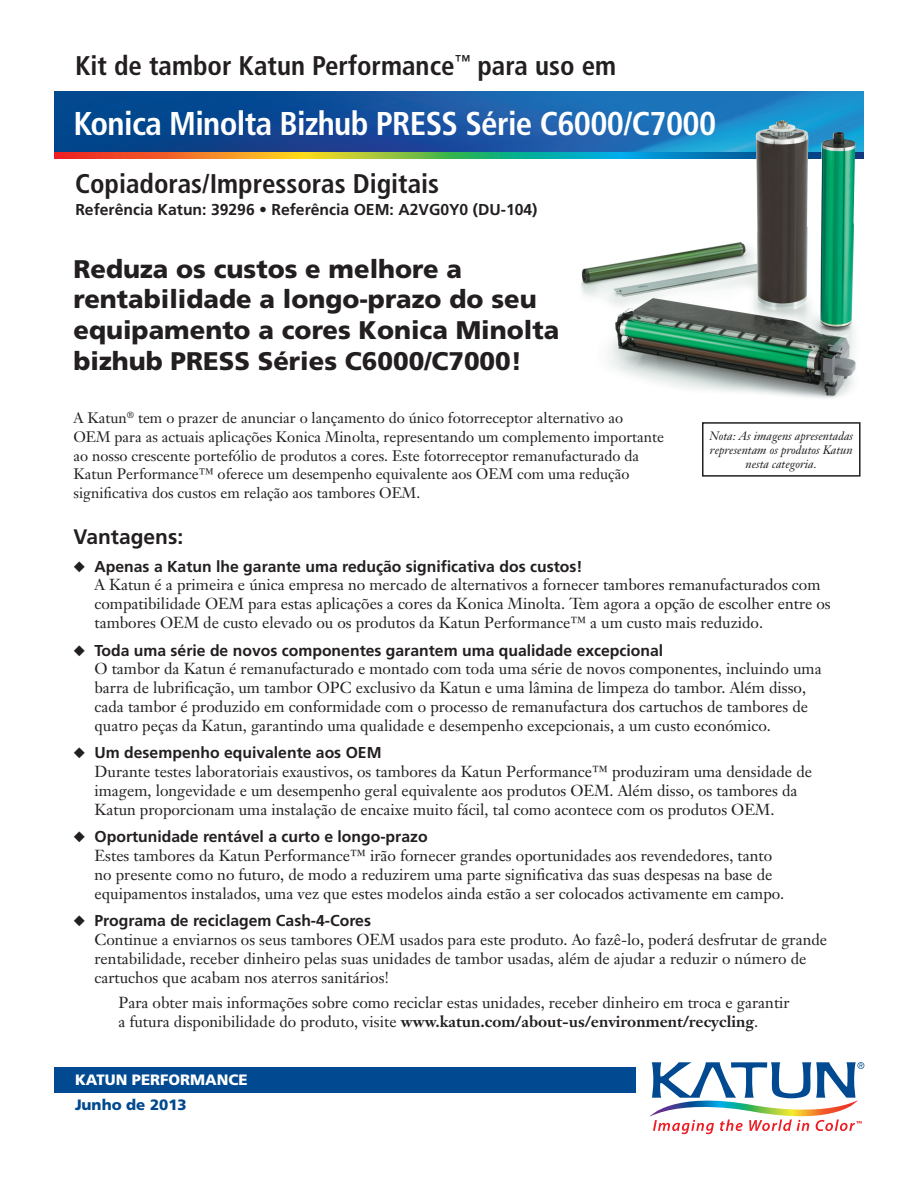
<style>
.page{position:relative;width:918px;height:1188px;background:#fff}
.page>*{position:absolute;margin:0;border:0;box-sizing:border-box;transform-origin:0 0}
.t1{font:700 condensed 33px "Frutiger";letter-spacing:-.02em;color:#fff}
.t2{font:700 condensed 27px "Frutiger";color:#231f20}
.t3{font:900 25.5px/30.6px "Frutiger";color:#231f20}
.t4{font:700 21px "Frutiger";color:#231f20}
.t5{font:15.75px/18.8px "Janson Text";color:#231f20}
.t6{font:700 15.75px "Frutiger";color:#231f20}
.t7{font:15px/18.8px "Janson Text";color:#231f20}
.t8{font:900 15px "Frutiger";color:#fff}
.t9{font:900 15px "Frutiger";color:#014990}
.t10{font:italic 12px/14.4px "Janson Text";color:#231f20;text-align:center}
.s1{font-family:"Frutiger";font-weight:700}
.s2{font-weight:700}
</style>
<div class="page">
<div style="left:54px;top:1067px;width:582px;height:25px;background:#014990"></div>
<img style="left:54px;top:152px;width:521px;height:6px">
<img style="left:54px;top:91px;width:810px;height:61px">
<svg style="left:649px;top:1062px;width:215px;height:72px"></svg>
<img style="left:575px;top:120px;width:289px;height:279px">
<div style="left:702px;top:422px;width:159px;height:55px;border:2px solid #231f20"></div>
<p class="t2" style="left:75px;top:49px;width:543px">Kit de tambor Katun Performance<sup>™</sup> para uso em</p>
<p class="t1" style="left:74px;top:104px;width:644px">Konica Minolta Bizhub PRESS Série C6000/C7000</p>
<p class="t2" style="left:75px;top:167px;width:366px">Copiadoras/Impressoras Digitais</p>
<p class="t6" style="left:75px;top:201px;width:464px">Referência Katun: 39296 • Referência OEM: A2VG0Y0 (DU-104)</p>
<p class="t3" style="left:74px;top:253px;width:487px">Reduza os custos e melhore a rentabilidade a longo-prazo do seu equipamento a cores Konica Minolta bizhub PRESS Séries C6000/C7000!</p>
<p class="t7" style="left:74px;top:409px;width:592px">A Katun<sup>®</sup> tem o prazer de anunciar o lançamento do único fotorreceptor alternativo ao OEM para as actuais aplicações Konica Minolta, representando um complemento importante ao nosso crescente portefólio de produtos a cores. Este fotorreceptor remanufacturado da Katun Performance™ oferece um desempenho equivalente aos OEM com uma redução significativa dos custos em relação aos tambores OEM.</p>
<p class="t4" style="left:74px;top:524px;width:111px">Vantagens:</p>
<p class="t5" style="left:94px;top:557px;width:738px;text-indent:-21px">◆ <span class="s1">Apenas a Katun lhe garante uma redução significativa dos custos!<br></span>A Katun é a primeira e única empresa no mercado de alternativos a fornecer tambores remanufacturados com compatibilidade OEM para estas aplicações a cores da Konica Minolta. Tem agora a opção de escolher entre os tambores OEM de custo elevado ou os produtos da Katun Performance™ a um custo mais reduzido.</p>
<p class="t5" style="left:94px;top:641px;width:729px;text-indent:-21px">◆ <span class="s1">Toda uma série de novos componentes garantem uma qualidade excepcional<br></span>O tambor da Katun é remanufacturado e montado com toda uma série de novos componentes, incluindo uma barra de lubrificação, um tambor OPC exclusivo da Katun e uma lâmina de limpeza do tambor. Além disso, cada tambor é produzido em conformidade com o processo de remanufactura dos cartuchos de tambores de quatro peças da Katun, garantindo uma qualidade e desempenho excepcionais, a um custo económico.</p>
<p class="t5" style="left:94px;top:744px;width:719px;text-indent:-21px">◆ <span class="s1">Um desempenho equivalente aos OEM<br></span>Durante testes laboratoriais exaustivos, os tambores da Katun Performance™ produziram uma densidade de imagem, longevidade e um desempenho geral equivalente aos produtos OEM. Além disso, os tambores da Katun proporcionam uma instalação de encaixe muito fácil, tal como acontece com os produtos OEM.</p>
<p class="t5" style="left:94px;top:828px;width:691px;text-indent:-21px">◆ <span class="s1">Oportunidade rentável a curto e longo-prazo<br></span>Estes tambores da Katun Performance™ irão fornecer grandes oportunidades aos revendedores, tanto no presente como no futuro, de modo a reduzirem uma parte significativa das suas despesas na base de equipamentos instalados, uma vez que estes modelos ainda estão a ser colocados activamente em campo.</p>
<p class="t5" style="left:94px;top:912px;width:734px;text-indent:-21px">◆ <span class="s1">Programa de reciclagem Cash-4-Cores<br></span>Continue a enviarnos os seus tambores OEM usados para este produto. Ao fazê-lo, poderá desfrutar de grande rentabilidade, receber dinheiro pelas suas unidades de tambor usadas, além de ajudar a reduzir o número de cartuchos que acabam nos aterros sanitários!</p>
<p class="t5" style="left:118px;top:993px;width:673px">Para obter mais informações sobre como reciclar estas unidades, receber dinheiro em troca e garantir a futura disponibilidade do produto, visite <span class="s2">www.katun.com/about-us/environment/recycling</span>.</p>
<p class="t10" style="left:709px;top:428px;width:145px">Nota: As imagens apresentadas representam os produtos Katun nesta categoria.</p>
<p class="t8" style="left:75px;top:1071px;width:174px">KATUN PERFORMANCE</p>
<p class="t9" style="left:75px;top:1095px;width:113px">Junho de 2013</p>
</div>
